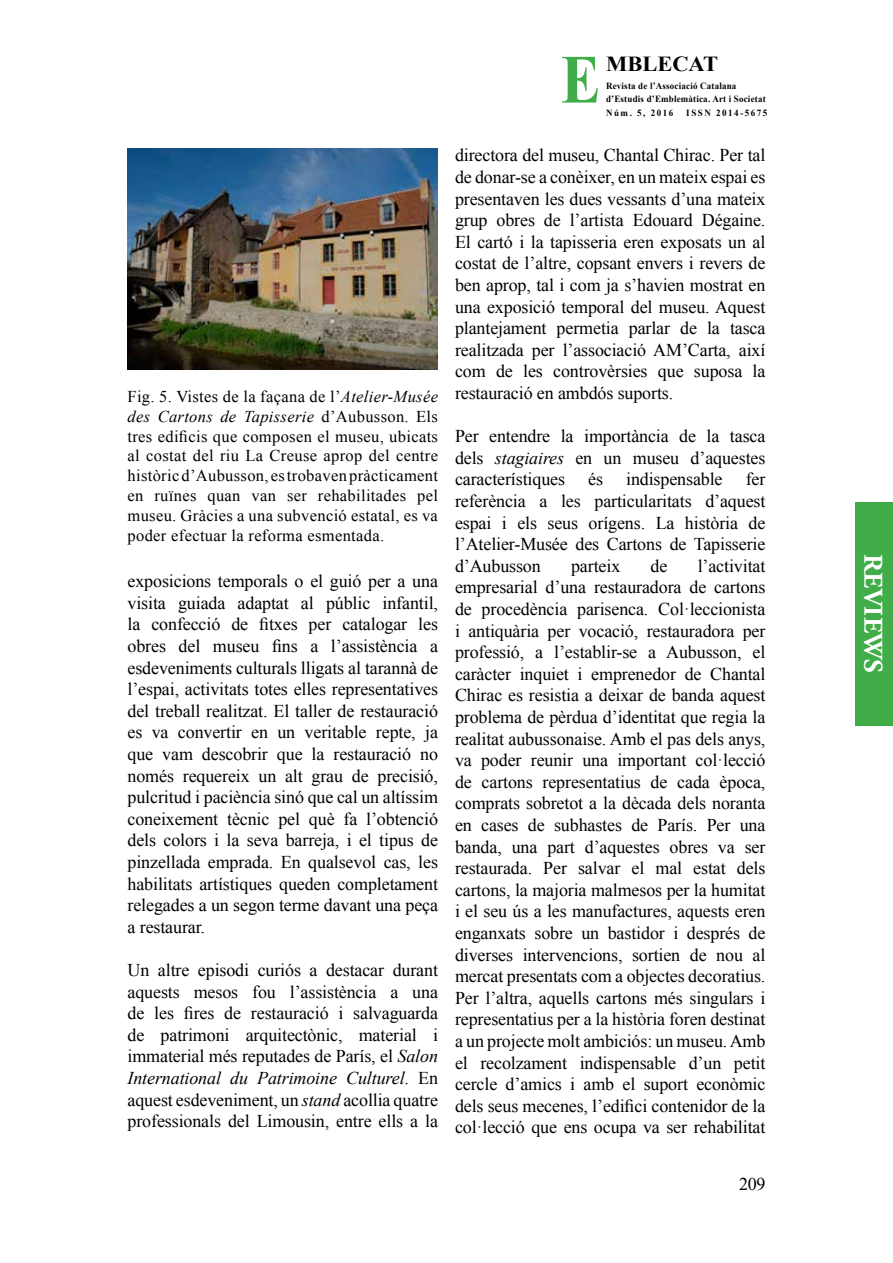
<style>
.page{position:relative;width:893px;height:1263px;background:#fff}
.page>*{position:absolute;margin:0;border:0;box-sizing:border-box;transform-origin:0 0}
.t1{font:700 69px "Times New Roman";color:#41ad49;scale:.86 1}
.t2{font:700 27px "Adobe Garamond Pro";color:#fff}
.t3{font:700 21.3px "Times New Roman";color:#000;scale:1.05 1}
.t4{font:18px/21.6px "Times New Roman";letter-spacing:-.005em;color:#000;text-align:justify}
.t5{font:16.5px/19.8px "Times New Roman";letter-spacing:.02em;color:#000;text-align:justify}
.t6{font:700 9.45px/13.5px "Times New Roman";letter-spacing:.02em;color:#000;scale:.95 1}
.t7{font:700 9.45px "Times New Roman";letter-spacing:.17em;color:#000;scale:.95 1}
.s1{font-style:italic}
</style>
<div class="page">
<div style="left:855px;top:502px;width:38px;height:223px;background:#41ad49"></div>
<img style="left:128px;top:149px;width:310px;height:221px">
<p class="t5" style="left:128px;top:386px;width:312px">Fig. 5. Vistes de la façana de l’<span class="s1">Atelier-Musée des Cartons de Tapisserie</span> d’Aubusson. Els tres edificis que composen el museu, ubicats al costat del riu La Creuse aprop del centre històric d’Aubusson, es trobaven pràcticament en ruïnes quan van ser rehabilitades pel museu. Gràcies a una subvenció estatal, es va poder efectuar la reforma esmentada.</p>
<p class="t4" style="left:128px;top:570px;width:312px">exposicions temporals o el guió per a una visita guiada adaptat al públic infantil, la confecció de fitxes per catalogar les obres del museu fins a l’assistència a esdeveniments culturals lligats al tarannà de l’espai, activitats totes elles representatives del treball realitzat. El taller de restauració es va convertir en un veritable repte, ja que vam descobrir que la restauració no només requereix un alt grau de precisió, pulcritud i paciència sinó que cal un altíssim coneixement tècnic pel què fa l’obtenció dels colors i la seva barreja, i el tipus de pinzellada emprada. En qualsevol cas, les habilitats artístiques queden completament relegades a un segon terme davant una peça a restaurar.</p>
<p class="t4" style="left:128px;top:959px;width:312px">Un altre episodi curiós a destacar durant aquests mesos fou l’assistència a una de les fires de restauració i salvaguarda de patrimoni arquitectònic, material i immaterial més reputades de París, el <span class="s1">Salon International du Patrimoine Culturel</span>. En aquest esdeveniment, un <span class="s1">stand</span> acollia quatre professionals del Limousin, entre ells a la</p>
<h1 class="t1" style="left:561px;top:32px;width:48px">E</h1>
<p class="t3" style="left:606px;top:49px;width:108px">MBLECAT</p>
<p class="t6" style="left:606px;top:78px;width:169px">Revista de l’Associació Catalana d’Estudis d’Emblemàtica. Art i Societat</p>
<p class="t6" style="left:606px;top:105px;width:72px">Núm. 5, 2016</p>
<p class="t7" style="left:686px;top:106px;width:87px">ISSN 2014-5675</p>
<p class="t4" style="left:455px;top:144px;width:312px">directora del museu, Chantal Chirac. Per tal de donar-se a conèixer, en un mateix espai es presentaven les dues vessants d’una mateix grup obres de l’artista Edouard Dégaine.<br>El cartó i la tapisseria eren exposats un al costat de l’altre, copsant envers i revers de ben aprop, tal i com ja s’havien mostrat en una exposició temporal del museu. Aquest plantejament permetia parlar de la tasca realitzada per l’associació AM’Carta, així com de les controvèrsies que suposa la restauració en ambdós suports.</p>
<p class="t4" style="left:455px;top:425px;width:312px">Per entendre la importància de la tasca dels <span class="s1">stagiaires</span> en un museu d’aquestes característiques</p>
<p class="t4" style="left:588px;top:468px;width:16px">és</p>
<p class="t4" style="left:626px;top:468px;width:98px">indispensable</p>
<p class="t4" style="left:455px;top:468px;width:312px;text-indent:291px">fer referència a les particularitats d’aquest espai i els seus orígens. La història de l’Atelier-Musée des Cartons de Tapisserie d’Aubusson</p>
<p class="t4" style="left:455px;top:555px;width:312px;text-indent:243px">l’activitat empresarial d’una restauradora de cartons de procedència parisenca. Col·leccionista i antiquària per vocació, restauradora per professió, a l’establir-se a Aubusson, el caràcter inquiet i emprenedor de Chantal Chirac es resistia a deixar de banda aquest problema de pèrdua d’identitat que regia la realitat aubussonaise. Amb el pas dels anys, va poder reunir una important col·lecció de cartons representatius de cada època, comprats sobretot a la dècada dels noranta en cases de subhastes de París. Per una banda, una part d’aquestes obres va ser restaurada. Per salvar el mal estat dels cartons, la majoria malmesos per la humitat i el seu ús a les manufactures, aquests eren enganxats sobre un bastidor i després de diverses intervencions, sortien de nou al mercat presentats com a objectes decoratius.<br>Per l’altra, aquells cartons més singulars i representatius per a la història foren destinat a un projecte molt ambiciós: un museu. Amb el recolzament indispensable d’un petit cercle d’amics i amb el suport econòmic dels seus mecenes, l’edifici contenidor de la col·lecció que ens ocupa va ser rehabilitat</p>
<p class="t4" style="left:571px;top:555px;width:51px">parteix</p>
<p class="t4" style="left:651px;top:555px;width:18px">de</p>
<p class="t4" style="left:739px;top:1173px;width:28px">209</p>
<h2 class="t2" style="left:889px;top:554px;width:120px;rotate:90deg">REVIEWS</h2>
</div>
